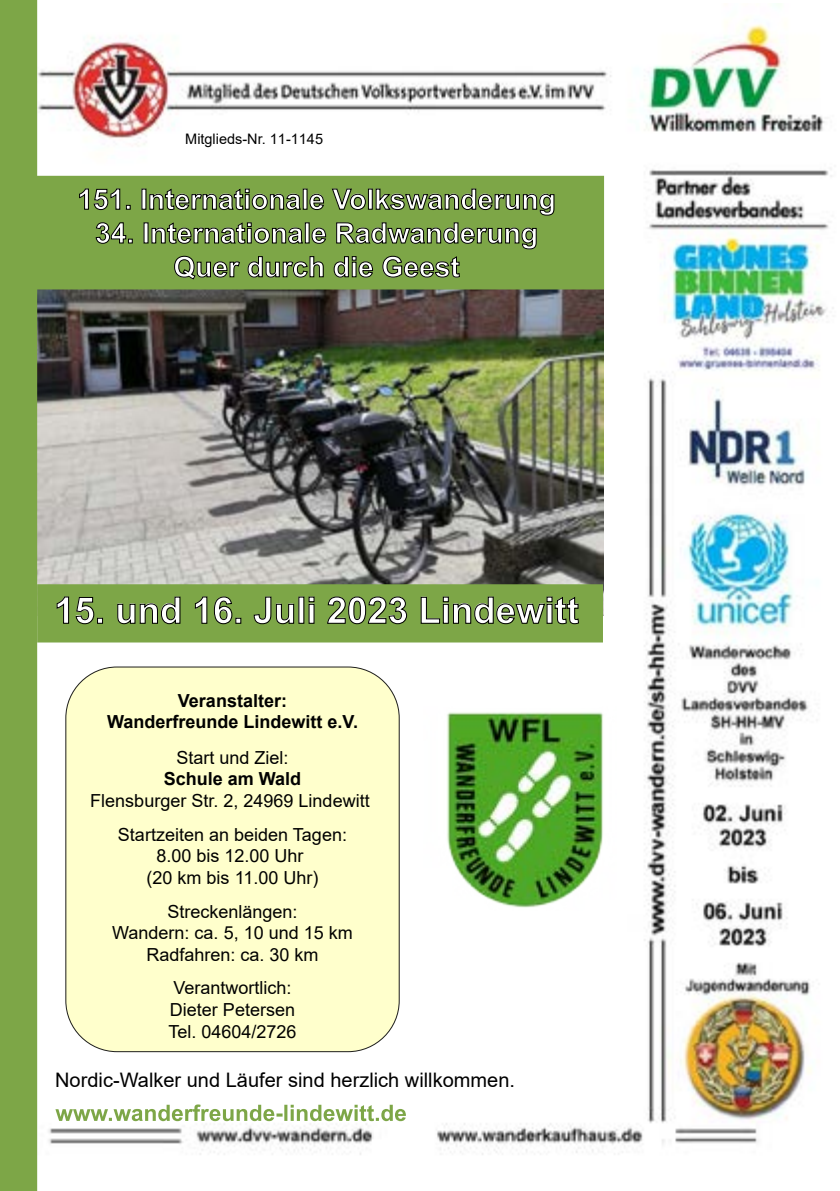
<style>
.page{position:relative;width:840px;height:1191px;background:#fff}
.page>*{position:absolute;margin:0;border:0;box-sizing:border-box;transform-origin:0 0}
.t1{font:700 36.6px "Arial";color:#fff}
.t2{font:700 28.2px/33.8px "Arial";color:#fff;text-align:center}
.t3{font:20px "Arial";color:#000}
.t4{font:18px/21.6px "Arial";color:#000;text-align:center}
.t5{font:700 18px/21.6px "Arial";color:#000;text-align:center}
.t6{font:14.4px "Arial";color:#000}
</style>
<div class="page">
<img style="left:37px;top:3px;width:796px;height:1188px">
<img style="left:37px;top:289px;width:566px;height:327px">
<div style="left:66px;top:667px;width:333px;height:384px;background:#ffc;border-radius:51px"></div>
<div style="left:37px;top:176px;width:566px;height:113px;background:#7da647"></div>
<div style="left:0;top:0;width:37px;height:1191px;background:#7da647"></div>
<img style="left:423px;top:706px;width:204px;height:204px">
<svg style="left:37px;top:584px;width:565px;height:58px;background:#739942"></svg>
<svg style="left:79px;top:188px;width:41px;height:22px"></svg>
<svg style="left:126px;top:205px;width:4px;height:4px"></svg>
<svg style="left:149px;top:189px;width:152px;height:21px;background:#5d7c35"></svg>
<div style="left:303px;top:189px;width:4px;height:20px;border:1px solid #000"></div>
<svg style="left:309px;top:194px;width:15px;height:16px"></svg>
<svg style="left:331px;top:189px;width:34px;height:21px"></svg>
<div style="left:368px;top:189px;width:4px;height:20px;border:1px solid #000"></div>
<svg style="left:375px;top:189px;width:179px;height:27px;background:#648539"></svg>
<svg style="left:96px;top:222px;width:36px;height:22px"></svg>
<svg style="left:151px;top:222px;width:152px;height:22px;background:#5f7e35"></svg>
<div style="left:305px;top:223px;width:4px;height:20px;border:1px solid #000"></div>
<svg style="left:311px;top:227px;width:15px;height:17px"></svg>
<svg style="left:336px;top:222px;width:200px;height:27px;background:#648538"></svg>
<svg style="left:174px;top:256px;width:66px;height:23px;background:#618137"></svg>
<svg style="left:247px;top:256px;width:76px;height:22px;background:#608036"></svg>
<svg style="left:333px;top:256px;width:40px;height:22px"></svg>
<svg style="left:382px;top:256px;width:77px;height:22px;background:#5d7c35"></svg>
<svg style="left:55px;top:1104px;width:350px;height:17px"></svg>
<p class="t6" style="left:185px;top:129px;width:139px">Mitglieds-Nr. 11-1145</p>
<h2 class="t2" style="left:77px;top:183px;width:479px">151. Internationale Volkswanderung</h2>
<h2 class="t2" style="left:95px;top:216px;width:444px">34. Internationale Radwanderung<br>Quer durch die Geest</h2>
<h1 class="t1" style="left:54px;top:584px;width:526px">15. und 16. Juli 2023 Lindewitt</h1>
<p class="t5" style="left:107px;top:689px;width:252px">Veranstalter:<br>Wanderfreunde Lindewitt e.V.</p>
<p class="t4" style="left:176px;top:746px;width:114px">Start und Ziel:</p>
<p class="t5" style="left:164px;top:768px;width:139px">Schule am Wald</p>
<p class="t4" style="left:90px;top:784px;width:281px;line-height:33.6px">Flensburger Str. 2, 24969 Lindewitt<br>Startzeiten an beiden Tagen:</p>
<p class="t4" style="left:146px;top:845px;width:173px">8.00 bis 12.00 Uhr (20 km bis 11.00 Uhr)</p>
<p class="t4" style="left:112px;top:900px;width:242px">Streckenlängen:<br>Wandern: ca. 5, 10 und 15 km<br>Radfahren: ca. 30 km</p>
<p class="t4" style="left:168px;top:977px;width:130px;text-align:left">Verantwortlich:<br>Dieter Petersen<br>Tel. 04604/2726</p>
<p class="t3" style="left:55px;top:1065px;width:461px">Nordic-Walker und Läufer sind herzlich willkommen.</p>
</div>
